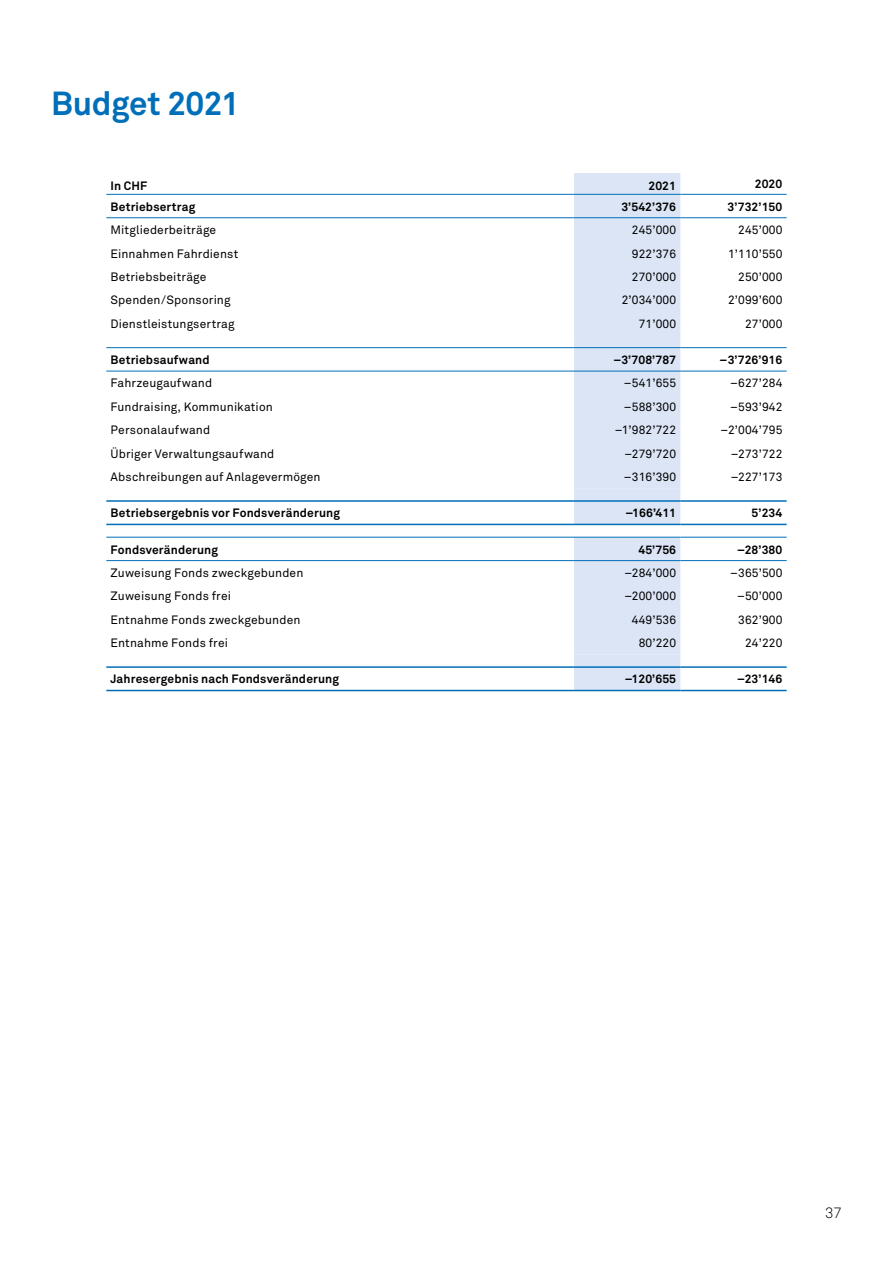
<style>
.page{position:relative;width:893px;height:1263px;background:#fff}
.page>*{position:absolute;margin:0;border:0;box-sizing:border-box;transform-origin:0 0}
.t1{font:700 33px "Akkurat Std";letter-spacing:-.015em;color:#006fb9}
.t2{font:300 15px "Akkurat Std";color:#000}
.t3{font:12px "Akkurat Std";letter-spacing:.01em;color:#000}
.t4{font:700 12px "Akkurat Std";letter-spacing:.01em;color:#000}
</style>
<div class="page">
<svg style="left:106px;top:173px;width:681px;height:517px"></svg>
<div style="left:574px;top:173px;width:106px;height:315px;background:#dbe5f5"></div>
<svg style="left:106px;top:335px;width:468px;height:165px"></svg>
<svg style="left:574px;top:488px;width:106px;height:202px;background:#dbe5f5"></svg>
<hr style="left:106px;top:500px;width:468px;height:2px;background:#006fb9">
<hr style="left:574px;top:500px;width:106px;height:2px;background:#006fb9">
<hr style="left:680px;top:500px;width:107px;height:2px;background:#006fb9">
<hr style="left:106px;top:524px;width:468px;height:1px;background:#006fb9">
<hr style="left:574px;top:524px;width:106px;height:1px;background:#006fb9">
<hr style="left:680px;top:524px;width:107px;height:1px;background:#006fb9">
<hr style="left:106px;top:666px;width:468px;height:2px;background:#006fb9">
<hr style="left:574px;top:666px;width:106px;height:2px;background:#006fb9">
<hr style="left:680px;top:666px;width:107px;height:2px;background:#006fb9">
<hr style="left:106px;top:690px;width:468px;height:1px;background:#006fb9">
<hr style="left:574px;top:690px;width:106px;height:1px;background:#006fb9">
<hr style="left:680px;top:690px;width:107px;height:1px;background:#006fb9">
<hr style="left:106px;top:194px;width:468px;height:1px;background:#006fb9">
<hr style="left:106px;top:217px;width:468px;height:1px;background:#006fb9">
<hr style="left:106px;top:347px;width:468px;height:1px;background:#006fb9">
<hr style="left:106px;top:371px;width:468px;height:1px;background:#006fb9">
<hr style="left:106px;top:537px;width:468px;height:1px;background:#006fb9">
<hr style="left:106px;top:560px;width:468px;height:1px;background:#006fb9">
<hr style="left:574px;top:537px;width:106px;height:1px;background:#006fb9">
<hr style="left:680px;top:537px;width:107px;height:1px;background:#006fb9">
<hr style="left:574px;top:560px;width:106px;height:1px;background:#006fb9">
<hr style="left:680px;top:560px;width:107px;height:1px;background:#006fb9">
<hr style="left:574px;top:347px;width:106px;height:1px;background:#006fb9">
<hr style="left:680px;top:347px;width:107px;height:1px;background:#006fb9">
<hr style="left:574px;top:371px;width:106px;height:1px;background:#006fb9">
<hr style="left:680px;top:371px;width:107px;height:1px;background:#006fb9">
<hr style="left:574px;top:194px;width:106px;height:1px;background:#006fb9">
<hr style="left:680px;top:194px;width:107px;height:1px;background:#006fb9">
<hr style="left:574px;top:217px;width:106px;height:1px;background:#006fb9">
<hr style="left:680px;top:217px;width:107px;height:1px;background:#006fb9">
<h1 class="t1" style="left:51px;top:82px;width:190px">Budget 2021</h1>
<p class="t4" style="left:111px;top:178px;width:38px">In CHF</p>
<p class="t4" style="left:648px;top:178px;width:29px">2021</p>
<p class="t4" style="left:755px;top:177px;width:29px">2020</p>
<p class="t4" style="left:111px;top:199px;width:86px">Betriebsertrag</p>
<p class="t4" style="left:621px;top:199px;width:56px">3’542’376</p>
<p class="t4" style="left:728px;top:199px;width:56px">3’732’150</p>
<p class="t3" style="left:111px;top:223px;width:107px">Mitgliederbeiträge</p>
<p class="t3" style="left:632px;top:223px;width:46px">245’000</p>
<p class="t3" style="left:738px;top:223px;width:46px">245’000</p>
<p class="t3" style="left:111px;top:246px;width:129px">Einnahmen Fahrdienst</p>
<p class="t3" style="left:632px;top:246px;width:46px">922’376</p>
<p class="t3" style="left:728px;top:246px;width:56px">1’110’550</p>
<p class="t3" style="left:111px;top:270px;width:97px">Betriebsbeiträge</p>
<p class="t3" style="left:632px;top:270px;width:46px">270’000</p>
<p class="t3" style="left:738px;top:270px;width:46px">250’000</p>
<p class="t3" style="left:111px;top:293px;width:122px">Spenden/Sponsoring</p>
<p class="t3" style="left:622px;top:293px;width:56px">2’034’000</p>
<p class="t3" style="left:728px;top:293px;width:56px">2’099’600</p>
<p class="t3" style="left:111px;top:317px;width:126px">Dienstleistungsertrag</p>
<p class="t3" style="left:639px;top:317px;width:39px">71’000</p>
<p class="t3" style="left:745px;top:317px;width:39px">27’000</p>
<p class="t4" style="left:111px;top:352px;width:101px">Betriebsaufwand</p>
<p class="t4" style="left:613px;top:352px;width:64px">–3’708’787</p>
<p class="t4" style="left:720px;top:352px;width:64px">–3’726’916</p>
<p class="t3" style="left:111px;top:376px;width:103px">Fahrzeugaufwand</p>
<p class="t3" style="left:624px;top:376px;width:54px">–541’655</p>
<p class="t3" style="left:730px;top:376px;width:54px">–627’284</p>
<p class="t3" style="left:111px;top:400px;width:164px">Fundraising, Kommunikation</p>
<p class="t3" style="left:624px;top:400px;width:54px">–588’300</p>
<p class="t3" style="left:730px;top:400px;width:54px">–593’942</p>
<p class="t3" style="left:111px;top:423px;width:101px">Personalaufwand</p>
<p class="t3" style="left:615px;top:423px;width:63px">–1’982’722</p>
<p class="t3" style="left:721px;top:423px;width:63px">–2’004’795</p>
<p class="t3" style="left:111px;top:447px;width:165px">Übriger Verwaltungsaufwand</p>
<p class="t3" style="left:624px;top:447px;width:53px">–279’720</p>
<p class="t3" style="left:731px;top:447px;width:53px">–273’722</p>
<p class="t3" style="left:111px;top:470px;width:212px">Abschreibungen auf Anlagevermögen</p>
<p class="t3" style="left:624px;top:470px;width:54px">–316’390</p>
<p class="t3" style="left:731px;top:470px;width:53px">–227’173</p>
<p class="t4" style="left:111px;top:506px;width:231px">Betriebsergebnis vor Fondsveränderung</p>
<p class="t4" style="left:626px;top:506px;width:52px">–166’411</p>
<p class="t4" style="left:752px;top:506px;width:32px">5’234</p>
<p class="t4" style="left:111px;top:542px;width:109px">Fondsveränderung</p>
<p class="t4" style="left:638px;top:542px;width:39px">45’756</p>
<p class="t4" style="left:737px;top:542px;width:47px">–28’380</p>
<p class="t3" style="left:111px;top:566px;width:194px">Zuweisung Fonds zweckgebunden</p>
<p class="t3" style="left:624px;top:566px;width:53px">–284’000</p>
<p class="t3" style="left:730px;top:566px;width:54px">–365’500</p>
<p class="t3" style="left:111px;top:589px;width:122px">Zuweisung Fonds frei</p>
<p class="t3" style="left:624px;top:589px;width:53px">–200’000</p>
<p class="t3" style="left:737px;top:589px;width:47px">–50’000</p>
<p class="t3" style="left:111px;top:613px;width:191px">Entnahme Fonds zweckgebunden</p>
<p class="t3" style="left:632px;top:613px;width:46px">449’536</p>
<p class="t3" style="left:738px;top:613px;width:46px">362’900</p>
<p class="t3" style="left:111px;top:636px;width:119px">Entnahme Fonds frei</p>
<p class="t3" style="left:639px;top:636px;width:39px">80’220</p>
<p class="t3" style="left:745px;top:636px;width:39px">24’220</p>
<p class="t4" style="left:111px;top:672px;width:230px">Jahresergebnis nach Fondsveränderung</p>
<p class="t4" style="left:625px;top:672px;width:53px">–120’655</p>
<p class="t4" style="left:737px;top:672px;width:47px">–23’146</p>
<p class="t2" style="left:825px;top:1204px;width:18px">37</p>
</div>
